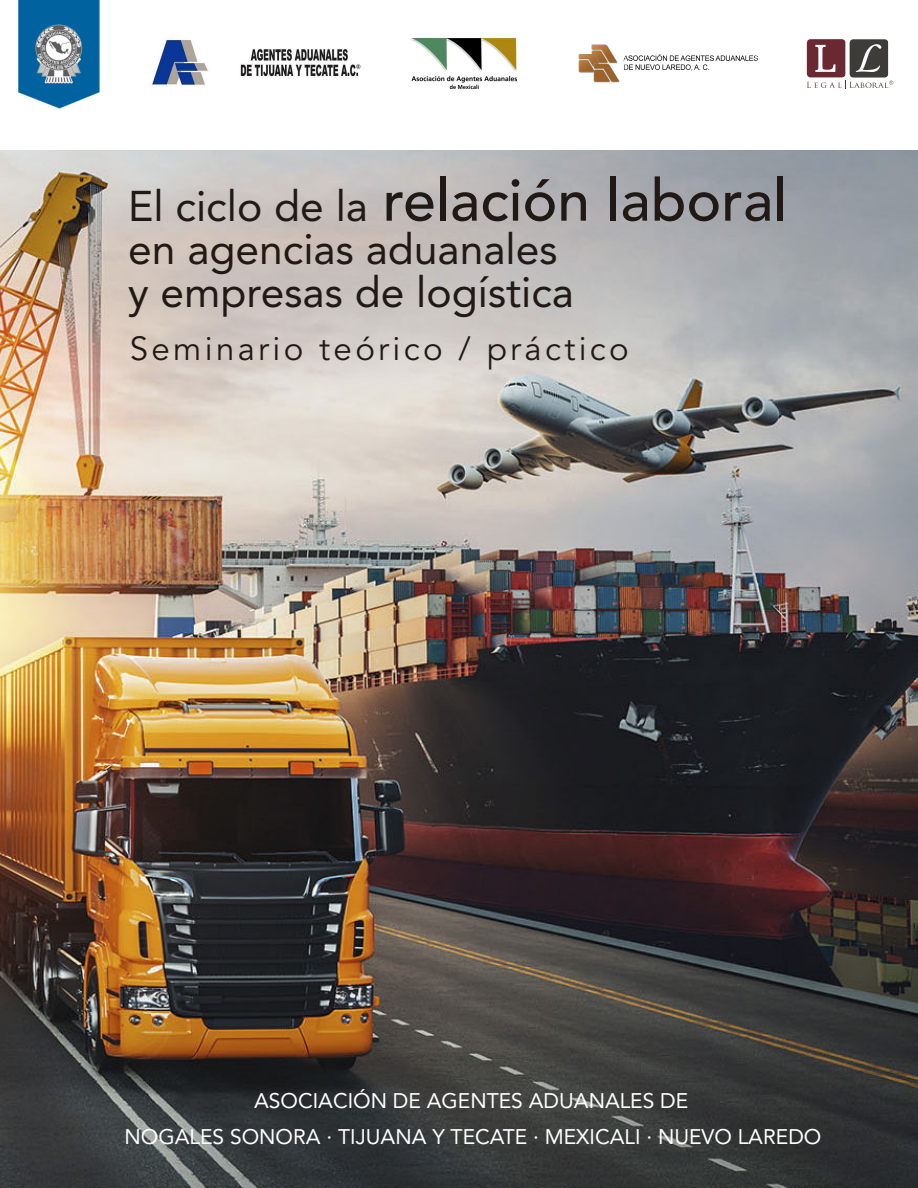
<style>
.page{position:relative;width:918px;height:1188px;background:#fff}
.page>*{position:absolute;margin:0;border:0;box-sizing:border-box;transform-origin:0 0}
.t1{font:500 58.65px "Avenir LT Std";color:#211915}
.t2{font:42.6px/43.2px "Avenir LT Std";color:#211915}
.t3{font:33.15px "Avenir LT Std";letter-spacing:.1em;color:#211915}
.t4{font:21px "Avenir LT Std";color:#fff}
.s1{font-weight:400;font-size:42.6px}
</style>
<div class="page">
<img style="left:0;top:151px;width:918px;height:1037px">
<svg style="left:807px;top:39px;width:86px;height:50px"></svg>
<img style="left:18px;top:0;width:82px;height:108px">
<img style="left:411px;top:38px;width:105px;height:50px">
<img style="left:579px;top:44px;width:178px;height:38px">
<img style="left:151px;top:39px;width:210px;height:47px">
<h1 class="t1" style="left:128px;top:166px;width:661px"><span class="s1">El ciclo de la</span> relación laboral</h1>
<h2 class="t2" style="left:128px;top:228px;width:447px">en agencias aduanales y empresas de logística</h2>
<h3 class="t3" style="left:130px;top:330px;width:501px">Seminario teórico / práctico</h3>
<p class="t4" style="left:254px;top:1088px;width:436px">ASOCIACIÓN DE AGENTES ADUANALES DE</p>
<p class="t4" style="left:125px;top:1125px;width:698px">NOGALES SONORA · TIJUANA Y TECATE · MEXICALI · NUEVO LAREDO</p>
</div>
